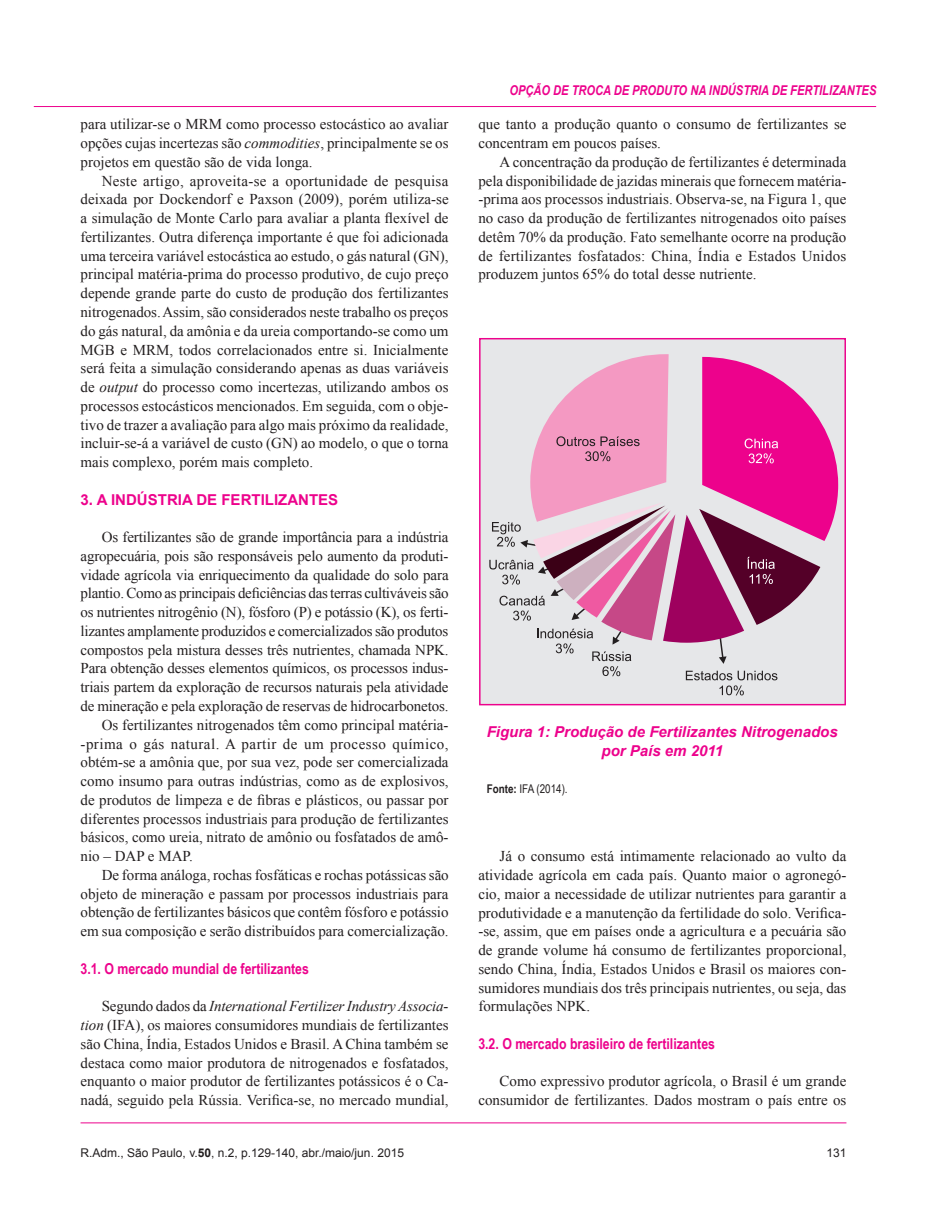
<style>
.page{position:relative;width:927px;height:1225px;background:#fff}
.page>*{position:absolute;margin:0;border:0;box-sizing:border-box;transform-origin:0 0}
.Texto{font:15px/18.8px "Times New Roman";color:#231f20;text-align:justify}
.Tinter_-3{font:700 15px "Arial Narrow";color:#ed028c}
.Tab_-_Titulo{font:italic 700 15px/18.8px "Arial";color:#ed028c;text-align:center}
.Tinter_-4{font:700 15px "Arial";color:#ed028c}
.t1{font:italic 700 13.5px "Arial Narrow";color:#ed028c}
.Rodapé{font:12px "Arial";color:#231f20}
.Fonte{font:12px "Arial Narrow";color:#231f20}
.s1{font-style:italic}
.s2{font-weight:700}
</style>
<div class="page">
<hr style="left:81px;top:1122px;width:765px;height:1px;background:#ed028c">
<hr style="left:34px;top:106px;width:842px;height:1px;background:#ed028c">
<div style="left:480px;top:338px;width:365px;height:366px;background:#e6e7e9"></div>
<div style="left:479px;top:338px;width:366px;height:367px;border:1px solid #ed028c"></div>
<svg style="left:489px;top:354px;width:349px;height:341px"></svg>
<p class="Texto" style="left:81px;top:115px;width:369px">para utilizar-se o MRM como processo estocástico ao avaliar opções cujas incertezas são <span class="s1">commodities</span>, principalmente se os projetos em questão são de vida longa.</p>
<p class="Texto" style="left:81px;top:171px;width:369px;text-indent:21px">Neste artigo, aproveita-se a oportunidade de pesquisa deixada por Dockendorf e Paxson (2009), porém utiliza-se a simulação de Monte Carlo para avaliar a planta flexível de fertilizantes. Outra diferença importante é que foi adicionada uma terceira variável estocástica ao estudo, o gás natural (GN), principal matéria-prima do processo produtivo, de cujo preço depende grande parte do custo de produção dos fertilizantes nitrogenados. Assim, são considerados neste trabalho os preços do gás natural, da amônia e da ureia comportando-se como um MGB e MRM, todos correlacionados entre si. Inicialmente será feita a simulação considerando apenas as duas variáveis de <span class="s1">output</span> do processo como incertezas, utilizando ambos os processos estocásticos mencionados. Em seguida, com o obje&shy;tivo de trazer a avaliação para algo mais próximo da realidade, incluir-se-á a variável de custo (GN) ao modelo, o que o torna mais complexo, porém mais completo.</p>
<p class="Tinter_-4" style="left:81px;top:491px;width:259px">3. A INDÚSTRIA DE FERTILIZANTES</p>
<p class="Texto" style="left:81px;top:527px;width:369px;text-indent:21px">Os fertilizantes são de grande importância para a indústria agropecuária, pois são responsáveis pelo aumento da produti&shy;vidade agrícola via enriquecimento da qualidade do solo para plantio. Como as principais deficiências das terras cultiváveis são os nutrientes nitrogênio (N), fósforo (P) e potássio (K), os ferti&shy;lizantes amplamente produzidos e comercializados são produtos compostos pela mistura desses três nutrientes, chamada NPK.<br>Para obtenção desses elementos químicos, os processos indus&shy;triais partem da exploração de recursos naturais pela atividade de mineração e pela exploração de reservas de hidrocarbonetos.</p>
<p class="Texto" style="left:81px;top:715px;width:369px;text-indent:21px">Os fertilizantes nitrogenados têm como principal matéria--prima o gás natural. A partir de um processo químico, obtém-se a amônia que, por sua vez, pode ser comercializada como insumo para outras indústrias, como as de explosivos, de produtos de limpeza e de fibras e plásticos, ou passar por diferentes processos industriais para produção de fertilizantes básicos, como ureia, nitrato de amônio ou fosfatados de amô&shy;nio – DAP e MAP.</p>
<p class="Texto" style="left:81px;top:865px;width:370px;text-indent:21px">De forma análoga, rochas fosfáticas e rochas potássicas são objeto de mineração e passam por processos industriais para obtenção de fertilizantes básicos que contêm fósforo e potássio em sua composição e serão distribuídos para comercialização.</p>
<p class="Tinter_-3" style="left:81px;top:956px;width:230px">3.1. O mercado mundial de fertilizantes</p>
<p class="Texto" style="left:81px;top:996px;width:369px;text-indent:21px">Segundo dados da <span class="s1">International Fertilizer Industry Associa&shy;tion</span> (IFA), os maiores consumidores mundiais de fertilizantes são China, Índia, Estados Unidos e Brasil. A China também se destaca como maior produtora de nitrogenados e fosfatados, enquanto o maior produtor de fertilizantes potássicos é o Ca&shy;nadá, seguido pela Rússia. Verifica-se, no mercado mundial,</p>
<p class="t1" style="left:509px;top:80px;width:368px">OPÇÃO DE TROCA DE PRODUTO NA INDÚSTRIA DE FERTILIZANTES</p>
<p class="Texto" style="left:478px;top:115px;width:370px">que tanto a produção quanto o consumo de fertilizantes se concentram em poucos países.</p>
<p class="Texto" style="left:478px;top:152px;width:369px;text-indent:21px">A concentração da produção de fertilizantes é determinada pela disponibilidade de jazidas minerais que fornecem matéria--prima aos processos industriais. Observa-se, na Figura 1, que no caso da produção de fertilizantes nitrogenados oito países detêm 70% da produção. Fato semelhante ocorre na produção de fertilizantes fosfatados: China, Índia e Estados Unidos produzem juntos 65% do total desse nutriente.</p>
<p class="Tab_-_Titulo" style="left:486px;top:722px;width:352px">Figura 1: Produção de Fertilizantes Nitrogenados por País em 2011</p>
<p class="Fonte" style="left:486px;top:780px;width:82px"><span class="s2">Fonte:</span> IFA (2014).</p>
<p class="Texto" style="left:478px;top:846px;width:369px;text-indent:21px">Já o consumo está intimamente relacionado ao vulto da atividade agrícola em cada país. Quanto maior o agronegó&shy;cio, maior a necessidade de utilizar nutrientes para garantir a produtividade e a manutenção da fertilidade do solo. Verifica--se, assim, que em países onde a agricultura e a pecuária são de grande volume há consumo de fertilizantes proporcional, sendo China, Índia, Estados Unidos e Brasil os maiores con&shy;sumidores mundiais dos três principais nutrientes, ou seja, das formulações NPK.</p>
<p class="Tinter_-3" style="left:478px;top:1031px;width:238px">3.2. O mercado brasileiro de fertilizantes</p>
<p class="Texto" style="left:478px;top:1071px;width:369px;text-align:right">Como expressivo produtor agrícola, o Brasil é um grande consumidor de fertilizantes. Dados mostram o país entre os</p>
<p class="Rodapé" style="left:81px;top:1146px;width:325px">R.Adm., São Paulo, v.<span class="s2">50</span>, n.2, p.129-140, abr./maio/jun. 2015</p>
<p class="Rodapé" style="left:826px;top:1146px;width:22px">131</p>
</div>
